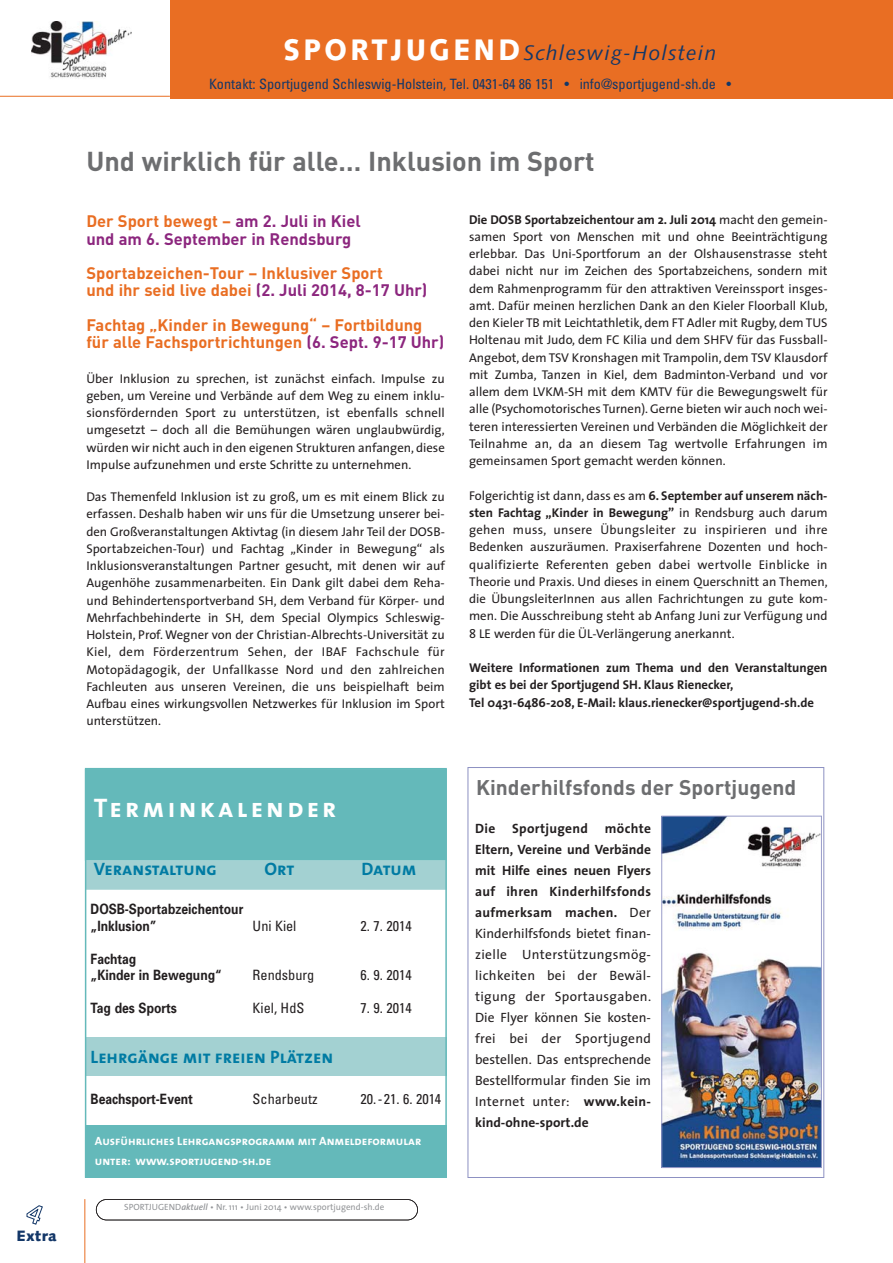
<style>
.page{position:relative;width:893px;height:1263px;background:#fff}
.page>*{position:absolute;margin:0;border:0;box-sizing:border-box;transform-origin:0 0}
.t1{font:700 27px "DIN";color:#6d6e70}
.t2{font:27px "The Sans Bold Caps";letter-spacing:.12em;color:#fff}
.t3{font:700 21px "DIN";color:#6d6e70}
.t4{font:italic 21px "Syntax";letter-spacing:.055em;color:#133768}
.t5{font:18px "The Sans Bold Caps";color:#007ba3}
.t6{font:700 16.5px/17.2px "DIN";color:#e96e23}
.t7{font:700 16.5px/17.2px "DIN";color:#8c267e}
.t8{font:900 15px "Syntax";letter-spacing:.03em;color:#133768}
.t9{font:700 14.25px/16.5px "Univers";color:#231f20;scale:.85 1}
.t10{font:condensed 14.25px "Univers";color:#133768}
.t11{font:condensed 14.25px "Univers";color:#231f20}
.t12{font:13.5px/21px "The Sans";color:#231f20;text-align:justify}
.t13{font:12.75px/17.2px "The Sans";color:#231f20;text-align:justify}
.t14{font:700 12.75px/17.2px "The Sans";color:#231f20}
.t15{font:12px/19.5px "The Sans Bold Caps";color:#fff}
.t16{font:9px "The Sans";color:#939598}
.s1{font-weight:900;font-style:normal;font-size:29.7px;color:#fff}
.s2{color:#e96e23}
.s3{color:#8c267e}
.s4{font-weight:700}
.s5{font-weight:600;font-style:italic}
</style>
<div class="page">
<div style="left:170px;top:0;width:722px;height:98px;background:#e96e23"></div>
<svg style="left:2px;top:95px;width:165px;height:1px"></svg>
<img style="left:31px;top:21px;width:101px;height:57px">
<hr style="left:0;top:96px;width:170px;height:1px;background:#e96e23">
<div style="left:96px;top:1199px;width:322px;height:21px;border:2px solid #231f20;border-radius:11px"></div>
<hr style="left:84px;top:1199px;width:1px;height:64px;background:#e96e23">
<div style="left:85px;top:769px;width:362px;height:92px;background:#64b9ba"></div>
<div style="left:85px;top:861px;width:362px;height:29px;background:#a3d1d2"></div>
<div style="left:85px;top:1038px;width:362px;height:38px;background:#a3d1d2"></div>
<div style="left:85px;top:1126px;width:361px;height:52px;background:#64b9ba"></div>
<div style="left:85px;top:768px;width:362px;height:410px;border:2px solid #64b9ba"></div>
<img style="left:663px;top:818px;width:157px;height:348px">
<div style="left:661px;top:816px;width:161px;height:352px;border:1px solid #999cc9"></div>
<div style="left:468px;top:767px;width:356px;height:411px;border:1px solid #8d91c2"></div>
<p class="t8" style="left:17px;top:1230px;width:42px">Extra</p>
<h2 class="t4" style="left:283px;top:44px;width:434px"><span class="s1">SPORTJUGEND</span>Schleswig-Holstein</h2>
<p class="t10" style="left:209px;top:79px;width:523px">Kontakt: Sportjugend Schleswig-Holstein, Tel. 0431-64 86 151 • info@sportjugend-sh.de •</p>
<h1 class="t1" style="left:86px;top:152px;width:510px">Und wirklich für alle… Inklusion im Sport</h1>
<p class="t7" style="left:86px;top:215px;width:276px"><span class="s2">Der Sport bewegt –</span> am 2. Juli in Kiel und am 6. September in Rendsburg</p>
<p class="t6" style="left:86px;top:266px;width:343px">Sportabzeichen-Tour – Inklusiver Sport<br>und ihr seid live dabei <span class="s3">(2. Juli 2014, 8-17 Uhr)</span></p>
<p class="t6" style="left:86px;top:318px;width:359px">Fachtag „Kinder in Bewegung“ – Fortbildung für alle Fachsportrichtungen <span class="s3">(6. Sept. 9-17 Uhr)</span></p>
<p class="t13" style="left:86px;top:371px;width:360px">Über Inklusion zu sprechen, ist zunächst einfach. Impulse zu geben, um Vereine und Verbände auf dem Weg zu einem inklu&shy;sionsfördernden Sport zu unterstützen, ist ebenfalls schnell umgesetzt – doch all die Bemühungen wären unglaubwürdig, würden wir nicht auch in den eigenen Strukturen anfangen, diese Impulse aufzunehmen und erste Schritte zu unternehmen.</p>
<p class="t13" style="left:86px;top:490px;width:360px">Das Themenfeld Inklusion ist zu groß, um es mit einem Blick zu erfassen. Deshalb haben wir uns für die Umsetzung unserer bei&shy;den Großveranstaltungen Aktivtag (in diesem Jahr Teil der DOSB-Sportabzeichen-Tour) und Fachtag „Kinder in Bewegung“ als Inklusionsveranstaltungen Partner gesucht, mit denen wir auf Augenhöhe zusammenarbeiten. Ein Dank gilt dabei dem Reha&shy;und Behindertensportverband SH, dem Verband für Körper- und Mehrfachbehinderte in SH, dem Special Olympics Schleswig-Holstein, Prof. Wegner von der Christian-Albrechts-Universität zu Kiel, dem Förderzentrum Sehen, der IBAF Fachschule für Motopädagogik, der Unfallkasse Nord und den zahlreichen Fachleuten aus unseren Vereinen, die uns beispielhaft beim Aufbau eines wirkungsvollen Netzwerkes für Inklusion im Sport unterstützen.</p>
<p class="t13" style="left:469px;top:212px;width:360px"><span class="s4">Die DOSB Sportabzeichentour am 2. Juli 2014</span> macht den gemein&shy;samen Sport von Menschen mit und ohne Beeinträchtigung erlebbar. Das Uni-Sportforum an der Olshausenstrasse steht dabei nicht nur im Zeichen des Sportabzeichens, sondern mit dem Rahmenprogramm für den attraktiven Vereinssport insges&shy;amt. Dafür meinen herzlichen Dank an den Kieler Floorball Klub, den Kieler TB mit Leichtathletik, dem FT Adler mit Rugby, dem TUS Holtenau mit Judo, dem FC Kilia und dem SHFV für das Fussball-Angebot, dem TSV Kronshagen mit Trampolin, dem TSV Klausdorf mit Zumba, Tanzen in Kiel, dem Badminton-Verband und vor allem dem LVKM-SH mit dem KMTV für die Bewegungswelt für alle (Psychomotorisches Turnen). Gerne bieten wir auch noch wei&shy;teren interessierten Vereinen und Verbänden die Möglichkeit der Teilnahme an, da an diesem Tag wertvolle Erfahrungen im gemeinsamen Sport gemacht werden können.</p>
<p class="t13" style="left:469px;top:488px;width:360px">Folgerichtig ist dann, dass es am <span class="s4">6. September auf unserem näch&shy;sten Fachtag „Kinder in Bewegung”</span> in Rendsburg auch darum gehen muss, unsere Übungsleiter zu inspirieren und ihre Bedenken auszuräumen. Praxiserfahrene Dozenten und hoch&shy;qualifizierte Referenten geben dabei wertvolle Einblicke in Theorie und Praxis. Und dieses in einem Querschnitt an Themen, die ÜbungsleiterInnen aus allen Fachrichtungen zu gute kom&shy;men. Die Ausschreibung steht ab Anfang Juni zur Verfügung und 8 LE werden für die ÜL-Verlängerung anerkannt.</p>
<p class="t14" style="left:469px;top:661px;width:360px">Weitere Informationen zum Thema und den Veranstaltungen gibt es bei der Sportjugend SH. Klaus Rienecker,<br>Tel 0431-6486-208, E-Mail: klaus.rienecker@sportjugend-sh.de</p>
<h1 class="t2" style="left:94px;top:792px;width:244px">Terminkalender</h1>
<h3 class="t5" style="left:94px;top:858px;width:125px">Veranstaltung</h3>
<h3 class="t5" style="left:264px;top:858px;width:31px">Ort</h3>
<h3 class="t5" style="left:362px;top:858px;width:56px">Datum</h3>
<p class="t9" style="left:91px;top:902px;width:181px">DOSB-Sportabzeichentour „Inklusion”</p>
<p class="t11" style="left:253px;top:920px;width:45px">Uni Kiel</p>
<p class="t11" style="left:361px;top:920px;width:53px">2. 7. 2014</p>
<p class="t9" style="left:91px;top:952px;width:156px">Fachtag<br>„Kinder in Bewegung“</p>
<p class="t11" style="left:253px;top:970px;width:63px">Rendsburg</p>
<p class="t11" style="left:361px;top:970px;width:53px">6. 9. 2014</p>
<p class="t9" style="left:91px;top:1001px;width:103px">Tag des Sports</p>
<p class="t11" style="left:253px;top:1003px;width:53px">Kiel, HdS</p>
<p class="t11" style="left:361px;top:1003px;width:53px">7. 9. 2014</p>
<h3 class="t5" style="left:91px;top:1047px;width:244px">Lehrgänge mit freien Plätzen</h3>
<p class="t9" style="left:91px;top:1092px;width:122px">Beachsport-Event</p>
<p class="t11" style="left:253px;top:1093px;width:66px">Scharbeutz</p>
<p class="t11" style="left:361px;top:1093px;width:82px">20.-21. 6. 2014</p>
<p class="t15" style="left:95px;top:1132px;width:328px">Ausführliches Lehrgangsprogramm mit Anmeldeformular unter: www.sportjugend-sh.de</p>
<p class="t16" style="left:124px;top:1204px;width:262px">SPORTJUGEND<span class="s5">aktuell</span> • Nr. 111 • Juni 2014 • www.sportjugend-sh.de</p>
<h2 class="t3" style="left:476px;top:781px;width:322px">Kinderhilfsfonds der Sportjugend</h2>
<p class="t12" style="left:475px;top:819px;width:177px"><span class="s4">Die Sportjugend möchte Eltern, Vereine und Verbände mit Hilfe eines neuen Flyers auf ihren Kinderhilfsfonds aufmerksam machen.</span> Der Kinderhilfsfonds bietet finan&shy;zielle Unterstützungsmög&shy;lichkeiten bei der Bewäl&shy;tigung der Sportausgaben.<br>Die Flyer können Sie kosten&shy;frei bei der Sportjugend bestellen. Das entsprechende Bestellformular finden Sie im Internet unter: <span class="s4">www.kein&shy;kind-ohne-sport.de</span></p>
</div>
